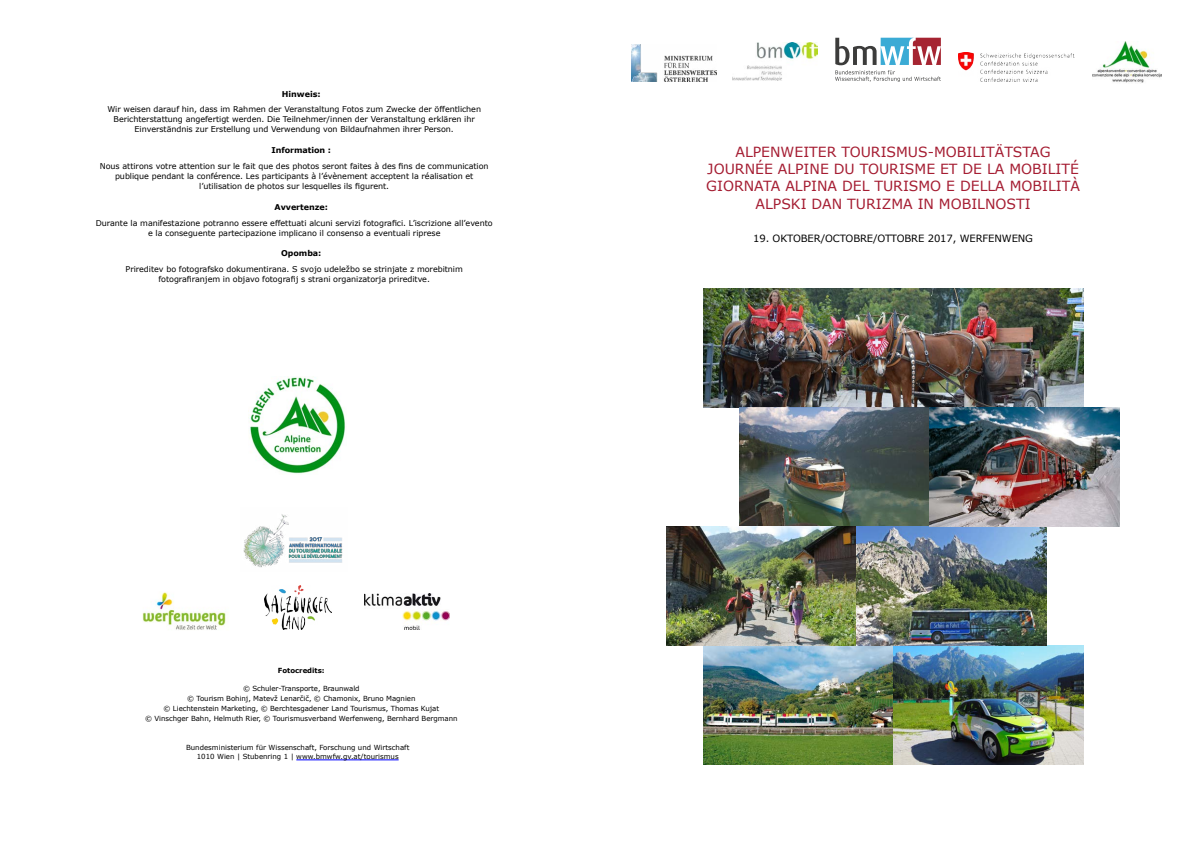
<style>
.page{position:relative;width:1191px;height:842px;background:#fff}
.page>*{position:absolute;margin:0;border:0;box-sizing:border-box;transform-origin:0 0}
._1_Überschrift{font:14px "Verdana";color:#a51d32}
._2_Überschrift{font:10px "Verdana";letter-spacing:-.01em;color:#000}
.Fließtext_mittig{font:8px/10px "Verdana";letter-spacing:-.005em;color:#000;text-align:center}
.Fließtext_fett{font:700 8px "Verdana";letter-spacing:-.005em;color:#000}
.Kontakt{font:7px "Verdana";letter-spacing:-.005em;color:#000}
.Bundesministerium{font:7px "Verdana";color:#000}
.Kontakt_fett{font:700 7px "Verdana";letter-spacing:-.005em;color:#000}
</style>
<div class="page">
<hr style="left:296px;top:760px;width:103px;height:1px;background:#00f">
<img style="left:703px;top:288px;width:380px;height:120px">
<img style="left:703px;top:646px;width:380px;height:119px">
<img style="left:740px;top:407px;width:380px;height:120px">
<img style="left:666px;top:527px;width:380px;height:119px">
<img style="left:1092px;top:41px;width:69px;height:42px">
<svg style="left:835px;top:38px;width:106px;height:44px"></svg>
<img style="left:733px;top:42px;width:85px;height:38px">
<img style="left:631px;top:44px;width:85px;height:37px">
<img style="left:958px;top:52px;width:116px;height:29px">
<img style="left:142px;top:592px;width:84px;height:38px">
<img style="left:264px;top:585px;width:67px;height:44px">
<img style="left:364px;top:594px;width:86px;height:35px">
<img style="left:243px;top:514px;width:100px;height:54px">
<img style="left:248px;top:376px;width:97px;height:98px">
<p class="Fließtext_fett" style="left:282px;top:88px;width:40px">Hinweis:</p>
<p class="Fließtext_mittig" style="left:107px;top:104px;width:375px">Wir weisen darauf hin, dass im Rahmen der Veranstaltung Fotos zum Zwecke der öffentlichen<br>Berichterstattung angefertigt werden. Die Teilnehmer/innen der Veranstaltung erklären ihr<br>Einverständnis zur Erstellung und Verwendung von Bildaufnahmen ihrer Person.</p>
<p class="Fließtext_fett" style="left:271px;top:145px;width:61px">Information :</p>
<p class="Fließtext_mittig" style="left:100px;top:161px;width:390px">Nous attirons votre attention sur le fait que des photos seront faites à des fins de communication publique pendant la conférence. Les participants à l’évènement acceptent la réalisation et l’utilisation de photos sur lesquelles ils figurent.</p>
<p class="Fließtext_fett" style="left:274px;top:201px;width:55px">Avvertenze:</p>
<p class="Fließtext_mittig" style="left:96px;top:217px;width:398px">Durante la manifestazione potranno essere effettuati alcuni servizi fotografici. L’iscrizione all’evento e la conseguente partecipazione implicano il consenso a eventuali riprese</p>
<p class="Fließtext_fett" style="left:281px;top:248px;width:42px">Opomba:</p>
<p class="Fließtext_mittig" style="left:126px;top:264px;width:339px">Prireditev bo fotografsko dokumentirana. S svojo udeležbo se strinjate z morebitnim fotografiranjem in objavo fotografij s strani organizatorja prireditve.</p>
<p class="Kontakt_fett" style="left:278px;top:665px;width:48px">Fotocredits:</p>
<p class="Kontakt" style="left:243px;top:684px;width:118px">© Schuler-Transporte, Braunwald</p>
<p class="Kontakt" style="left:187px;top:694px;width:230px">© Tourism Bohinj, Matevž Lenarčič, © Chamonix, Bruno Magnien</p>
<p class="Kontakt" style="left:163px;top:704px;width:277px">© Liechtenstein Marketing, © Berchtesgadener Land Tourismus, Thomas Kujat</p>
<p class="Kontakt" style="left:145px;top:713px;width:314px">© Vinschger Bahn, Helmuth Rier, © Tourismusverband Werfenweng, Bernhard Bergmann</p>
<p class="Bundesministerium" style="left:186px;top:743px;width:225px">Bundesministerium für Wissenschaft, Forschung und Wirtschaft</p>
<p class="Bundesministerium" style="left:197px;top:752px;width:203px">1010 Wien | Stubenring 1 | www.bmwfw.gv.at/tourismus</p>
<h1 class="_1_Überschrift" style="left:735px;top:142px;width:317px">ALPENWEITER TOURISMUS-MOBILITÄTSTAG</h1>
<h1 class="_1_Überschrift" style="left:707px;top:159px;width:373px">JOURNÉE ALPINE DU TOURISME ET DE LA MOBILITÉ</h1>
<h1 class="_1_Überschrift" style="left:706px;top:177px;width:375px">GIORNATA ALPINA DEL TURISMO E DELLA MOBILITÀ</h1>
<h1 class="_1_Überschrift" style="left:755px;top:194px;width:277px">ALPSKI DAN TURIZMA IN MOBILNOSTI</h1>
<h2 class="_2_Überschrift" style="left:753px;top:231px;width:281px">19. OKTOBER/OCTOBRE/OTTOBRE 2017, WERFENWENG</h2>
</div>
